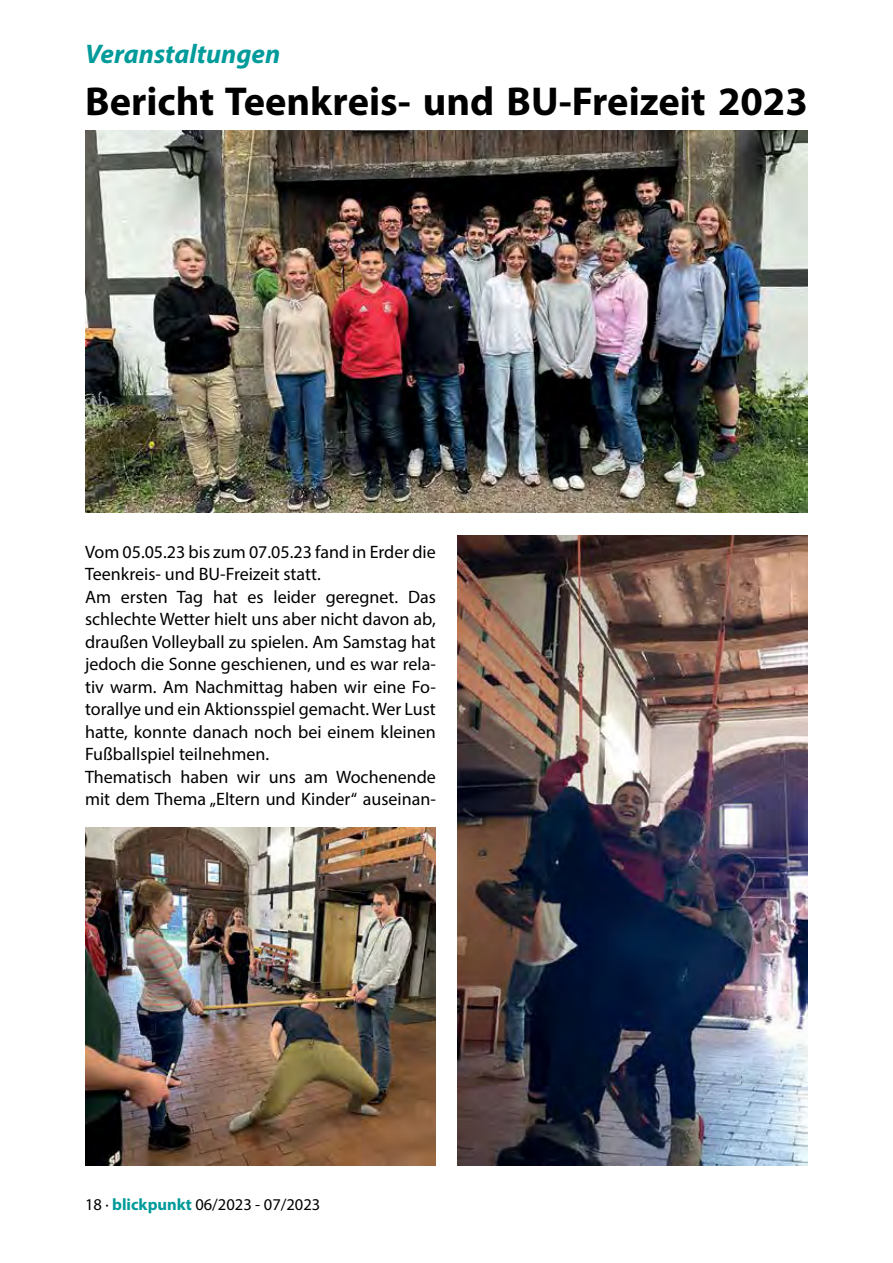
<style>
.page{position:relative;width:893px;height:1263px;background:#fff}
.page>*{position:absolute;margin:0;border:0;box-sizing:border-box;transform-origin:0 0}
.t1{font:700 40.5px "Myriad Pro";color:#000}
.t2{font:italic 700 27px "Myriad Pro";color:#009b9a}
.t3{font:18px/22.5px "Myriad Pro";color:#000}
.t4{font:16.5px "Myriad Pro";color:#000}
.s1{font-weight:700;color:#009b9a}
</style>
<div class="page">
<img style="left:85px;top:828px;width:351px;height:337px">
<img style="left:85px;top:130px;width:723px;height:383px">
<img style="left:457px;top:535px;width:351px;height:630px">
<h2 class="t2" style="left:85px;top:36px;width:197px">Veranstaltungen</h2>
<h1 class="t1" style="left:85px;top:75px;width:724px">Bericht Teenkreis- und BU-Freizeit 2023</h1>
<p class="t3" style="left:85px;top:540px;width:352px">Vom 05.05.23 bis zum 07.05.23 fand in Erder die Teenkreis- und BU-Freizeit statt.<br>Am ersten Tag hat es leider geregnet. Das schlechte Wetter hielt uns aber nicht davon ab, draußen Volleyball zu spielen. Am Samstag hat jedoch die Sonne geschienen, und es war rela&shy;tiv warm. Am Nachmittag haben wir eine Fo&shy;torallye und ein Aktionsspiel gemacht. Wer Lust hatte, konnte danach noch bei einem kleinen Fußballspiel teilnehmen.<br>Thematisch haben wir uns am Wochenende mit dem Thema „Eltern und Kinder“ auseinan-</p>
<p class="t4" style="left:85px;top:1194px;width:237px">18 · <span class="s1">blickpunkt</span> 06/2023 - 07/2023</p>
</div>
